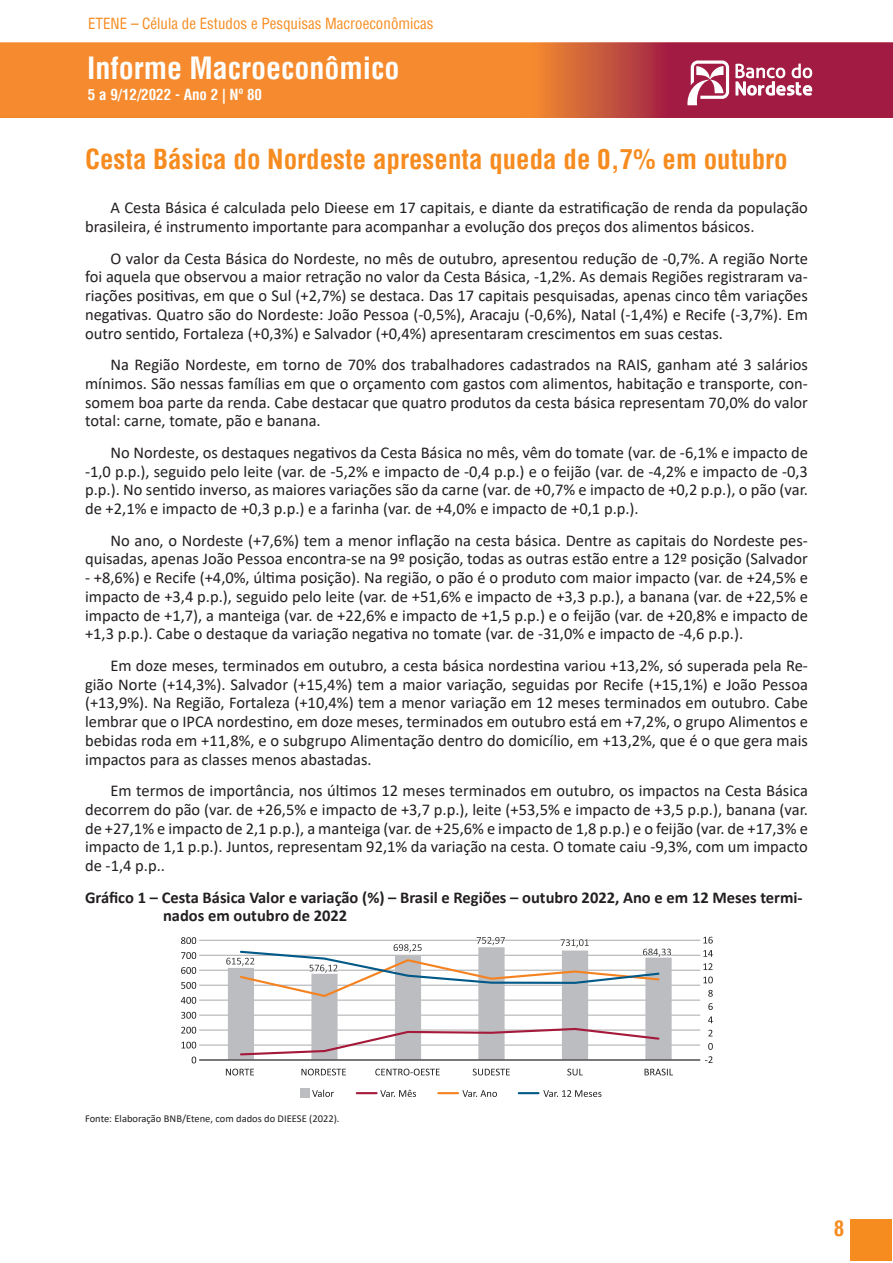
<style>
.page{position:relative;width:893px;height:1263px;background:#fff}
.page>*{position:absolute;margin:0;border:0;box-sizing:border-box;transform-origin:0 0}
.t1{font:700 condensed 30px "Helvetica";color:#fff}
.MS_Tit_1{font:700 condensed 27px "Helvetica";color:#f68b1f}
.t2{font:700 condensed 21px "Helvetica";color:#f68b1f}
.MS_Corpo{font:16.5px/18.8px "Calibri";color:#231f20;text-align:justify}
.MS_Tit_Fig_Tab_Graf{font:700 16.5px/18.8px "Calibri";color:#231f20}
.t3{font:condensed 15px "Helvetica";color:#f68b1f}
.t4{font:700 condensed 15px "Helvetica";color:#fff}
.MS_Fonte{font:10.5px "Calibri";color:#231f20}
</style>
<div class="page">
<img style="left:0;top:43px;width:893px;height:75px">
<svg style="left:686px;top:61px;width:43px;height:44px"></svg>
<svg style="left:735px;top:64px;width:77px;height:32px"></svg>
<div style="left:850px;top:1219px;width:42px;height:41px;background:#f68b1f"></div>
<hr style="left:199px;top:1045px;width:501px;height:1px;background:#a8a9ad">
<hr style="left:199px;top:1030px;width:501px;height:1px;background:#a8a9ad">
<hr style="left:199px;top:1015px;width:501px;height:1px;background:#a8a9ad">
<hr style="left:199px;top:1000px;width:501px;height:1px;background:#a8a9ad">
<hr style="left:199px;top:985px;width:501px;height:1px;background:#a8a9ad">
<hr style="left:199px;top:970px;width:501px;height:1px;background:#a8a9ad">
<hr style="left:199px;top:955px;width:501px;height:1px;background:#a8a9ad">
<hr style="left:199px;top:940px;width:501px;height:1px;background:#a8a9ad">
<svg style="left:228px;top:998px;width:444px;height:61px"></svg>
<svg style="left:239px;top:1027px;width:422px;height:29px"></svg>
<svg style="left:225px;top:937px;width:447px;height:61px"></svg>
<svg style="left:226px;top:1069px;width:28px;height:6px"></svg>
<svg style="left:301px;top:1069px;width:45px;height:6px"></svg>
<svg style="left:375px;top:1069px;width:65px;height:6px"></svg>
<svg style="left:473px;top:1069px;width:37px;height:6px"></svg>
<svg style="left:567px;top:1069px;width:16px;height:6px"></svg>
<svg style="left:645px;top:1069px;width:28px;height:6px"></svg>
<svg style="left:312px;top:1090px;width:22px;height:7px"></svg>
<svg style="left:380px;top:1090px;width:36px;height:7px"></svg>
<svg style="left:462px;top:1090px;width:35px;height:7px"></svg>
<svg style="left:181px;top:937px;width:15px;height:7px"></svg>
<svg style="left:181px;top:952px;width:15px;height:7px"></svg>
<svg style="left:181px;top:967px;width:15px;height:7px"></svg>
<svg style="left:181px;top:982px;width:15px;height:7px"></svg>
<svg style="left:181px;top:997px;width:15px;height:7px"></svg>
<svg style="left:181px;top:1012px;width:15px;height:7px"></svg>
<svg style="left:181px;top:1027px;width:15px;height:6px"></svg>
<svg style="left:182px;top:1042px;width:14px;height:6px"></svg>
<svg style="left:192px;top:1056px;width:4px;height:7px"></svg>
<svg style="left:703px;top:937px;width:10px;height:6px"></svg>
<svg style="left:703px;top:950px;width:10px;height:7px"></svg>
<svg style="left:703px;top:963px;width:10px;height:7px"></svg>
<svg style="left:703px;top:976px;width:10px;height:7px"></svg>
<svg style="left:708px;top:990px;width:5px;height:7px"></svg>
<svg style="left:708px;top:1003px;width:5px;height:7px"></svg>
<svg style="left:708px;top:1016px;width:5px;height:7px"></svg>
<svg style="left:708px;top:1030px;width:5px;height:6px"></svg>
<svg style="left:708px;top:1043px;width:5px;height:7px"></svg>
<svg style="left:705px;top:1056px;width:8px;height:7px"></svg>
<div style="left:300px;top:1088px;width:10px;height:10px;background:#bcbdc0"></div>
<hr style="left:438px;top:1092px;width:20px;height:2px;background:#f58220">
<svg style="left:519px;top:1090px;width:82px;height:7px"></svg>
<hr style="left:357px;top:1092px;width:20px;height:2px;background:#a5193b">
<hr style="left:199px;top:1059px;width:501px;height:1px;background:#231f20">
<p class="t3" style="left:88px;top:14px;width:347px">ETENE – Célula de Estudos e Pesquisas Macroeconômicas</p>
<h1 class="t1" style="left:87px;top:49px;width:314px">Informe Macroeconômico</h1>
<p class="t4" style="left:88px;top:86px;width:176px">5 a 9/12/2022 - Ano 2 | Nº 80</p>
<p class="MS_Tit_1" style="left:85px;top:141px;width:704px">Cesta Básica do Nordeste apresenta queda de 0,7% em outubro</p>
<p class="MS_Corpo" style="left:85px;top:198px;width:724px;text-indent:26px">A Cesta Básica é calculada pelo Dieese em 17 capitais, e diante da estratificação de renda da população brasileira, é instrumento importante para acompanhar a evolução dos preços dos alimentos básicos.</p>
<p class="MS_Corpo" style="left:85px;top:248px;width:724px;text-indent:26px">O valor da Cesta Básica do Nordeste, no mês de outubro, apresentou redução de -0,7%. A região Norte foi aquela que observou a maior retração no valor da Cesta Básica, -1,2%. As demais Regiões registraram va&shy;riações positivas, em que o Sul (+2,7%) se destaca. Das 17 capitais pesquisadas, apenas cinco têm variações negativas. Quatro são do Nordeste: João Pessoa (-0,5%), Aracaju (-0,6%), Natal (-1,4%) e Recife (-3,7%). Em outro sentido, Fortaleza (+0,3%) e Salvador (+0,4%) apresentaram crescimentos em suas cestas.</p>
<p class="MS_Corpo" style="left:85px;top:355px;width:724px;text-indent:26px">Na Região Nordeste, em torno de 70% dos trabalhadores cadastrados na RAIS, ganham até 3 salários mínimos. São nessas famílias em que o orçamento com gastos com alimentos, habitação e transporte, con&shy;somem boa parte da renda. Cabe destacar que quatro produtos da cesta básica representam 70,0% do valor total: carne, tomate, pão e banana.</p>
<p class="MS_Corpo" style="left:85px;top:443px;width:724px;text-indent:26px">No Nordeste, os destaques negativos da Cesta Básica no mês, vêm do tomate (var. de -6,1% e impacto de -1,0 p.p.), seguido pelo leite (var. de -5,2% e impacto de -0,4 p.p.) e o feijão (var. de -4,2% e impacto de -0,3 p.p.). No sentido inverso, as maiores variações são da carne (var. de +0,7% e impacto de +0,2 p.p.), o pão (var. de +2,1% e impacto de +0,3 p.p.) e a farinha (var. de +4,0% e impacto de +0,1 p.p.).</p>
<p class="MS_Corpo" style="left:85px;top:530px;width:724px;text-align:right">No ano, o Nordeste (+7,6%) tem a menor inflação na cesta básica. Dentre as capitais do Nordeste pes&shy;quisadas, apenas João Pessoa encontra-se na 9º posição, todas as outras estão entre a 12º posição (Salvador</p>
<p class="MS_Corpo" style="left:85px;top:568px;width:724px">- +8,6%) e Recife (+4,0%, última posição). Na região, o pão é o produto com maior impacto (var. de +24,5% e impacto de +3,4 p.p.), seguido pelo leite (var. de +51,6% e impacto de +3,3 p.p.), a banana (var. de +22,5% e impacto de +1,7), a manteiga (var. de +22,6% e impacto de +1,5 p.p.) e o feijão (var. de +20,8% e impacto de +1,3 p.p.). Cabe o destaque da variação negativa no tomate (var. de -31,0% e impacto de -4,6 p.p.).</p>
<p class="MS_Corpo" style="left:85px;top:656px;width:724px;text-indent:26px">Em doze meses, terminados em outubro, a cesta básica nordestina variou +13,2%, só superada pela Re&shy;gião Norte (+14,3%). Salvador (+15,4%) tem a maior variação, seguidas por Recife (+15,1%) e João Pessoa (+13,9%). Na Região, Fortaleza (+10,4%) tem a menor variação em 12 meses terminados em outubro. Cabe lembrar que o IPCA nordestino, em doze meses, terminados em outubro está em +7,2%, o grupo Alimentos e bebidas roda em +11,8%, e o subgrupo Alimentação dentro do domicílio, em +13,2%, que é o que gera mais impactos para as classes menos abastadas.</p>
<p class="MS_Corpo" style="left:85px;top:781px;width:724px;text-indent:26px">Em termos de importância, nos últimos 12 meses terminados em outubro, os impactos na Cesta Básica decorrem do pão (var. de +26,5% e impacto de +3,7 p.p.), leite (+53,5% e impacto de +3,5 p.p.), banana (var. de +27,1% e impacto de 2,1 p.p.), a manteiga (var. de +25,6% e impacto de 1,8 p.p.) e o feijão (var. de +17,3% e impacto de 1,1 p.p.). Juntos, representam 92,1% da variação na cesta. O tomate caiu -9,3%, com um impacto de -1,4 p.p..</p>
<p class="MS_Tit_Fig_Tab_Graf" style="left:163px;top:888px;width:641px;text-indent:-78px">Gráfico 1 – Cesta Básica Valor e variação (%) – Brasil e Regiões – outubro 2022, Ano e em 12 Meses termi&shy;nados em outubro de 2022</p>
<p class="MS_Fonte" style="left:85px;top:1111px;width:256px">Fonte: Elaboração BNB/Etene, com dados do DIEESE (2022).</p>
<p class="t2" style="left:834px;top:1215px;width:12px">8</p>
</div>
